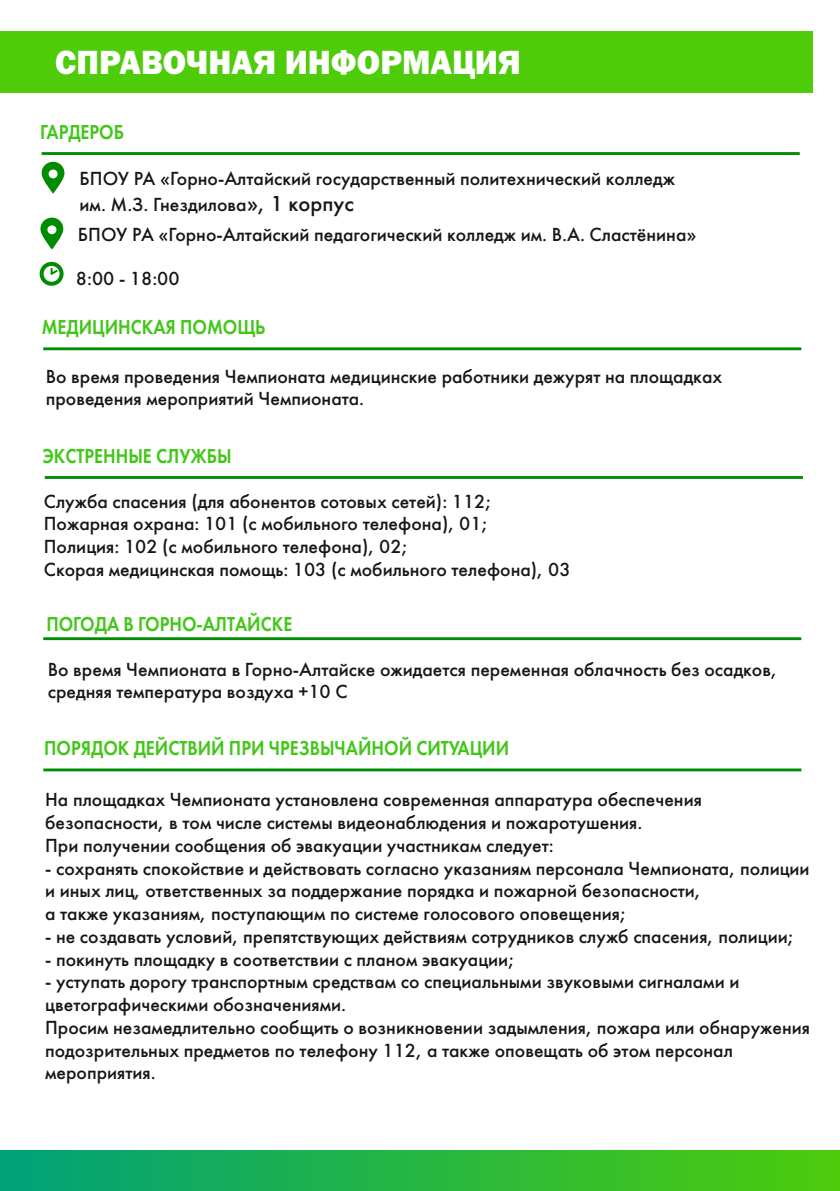
<style>
.page{position:relative;width:840px;height:1191px;background:#fff}
.page>*{position:absolute;margin:0;border:0;box-sizing:border-box;transform-origin:0 0}
.t1{font:800 34.8px "Franklin Gothic";color:#fff}
.t2{font:21px "Futura Demi C";color:#43c61a;scale:.87 1}
.t3{font:19.6px/22.8px "Futura Medium C";color:#151616}
.s1{font-size:22.4px}
</style>
<div class="page">
<hr style="left:42px;top:152px;width:757px;height:3px;background:#008c00">
<svg style="left:42px;top:162px;width:22px;height:32px"></svg>
<hr style="left:43px;top:347px;width:757px;height:3px;background:#008c00">
<hr style="left:45px;top:476px;width:757px;height:3px;background:#008c00">
<hr style="left:43px;top:637px;width:757px;height:3px;background:#008c00">
<svg style="left:40px;top:218px;width:23px;height:31px"></svg>
<svg style="left:40px;top:262px;width:24px;height:24px"></svg>
<hr style="left:43px;top:768px;width:758px;height:3px;background:#008c00">
<div style="left:0;top:1150px;width:839px;height:41px;background:linear-gradient(to right,#00a179,#4dcc0b)"></div>
<div style="left:0;top:31px;width:811px;height:61px;background:#4ecc0a"></div>
<h1 class="t1" style="left:55px;top:50px;width:467px">СПРАВОЧНАЯ ИНФОРМАЦИЯ</h1>
<p class="t2" style="left:40px;top:123px;width:98px">ГАРДЕРОБ</p>
<p class="t3" style="left:79px;top:168px;width:596px;line-height:25.4px">БПОУ РА «Горно-Алтайский государственный политехнический колледж им. М.З. Гнездилова<span class="s1">», 1 корпус</span></p>
<p class="t3" style="left:78px;top:224px;width:619px">БПОУ РА «Горно-Алтайский педагогический колледж им. В.А. Сластёнина»</p>
<p class="t3" style="left:76px;top:269px;width:105px">8:00 - 18:00</p>
<p class="t2" style="left:42px;top:318px;width:258px">МЕДИЦИНСКАЯ ПОМОЩЬ</p>
<p class="t3" style="left:46px;top:366px;width:677px">Во время проведения Чемпионата медицинские работники дежурят на площадках проведения мероприятий Чемпионата.</p>
<p class="t2" style="left:43px;top:447px;width:218px">ЭКСТРЕННЫЕ СЛУЖБЫ</p>
<p class="t3" style="left:44px;top:491px;width:528px">Служба спасения (для абонентов сотовых сетей): 112; Пожарная охрана: 101 (с мобильного телефона), 01;<br>Полиция: 102 (с мобильного телефона), 02;<br>Скорая медицинская помощь: 103 (с мобильного телефона), 03</p>
<p class="t2" style="left:46px;top:615px;width:284px">ПОГОДА В ГОРНО-АЛТАЙСКЕ</p>
<p class="t3" style="left:48px;top:659px;width:730px">Во время Чемпионата в Горно-Алтайске ожидается переменная облачность без осадков, средняя температура воздуха +10 С</p>
<p class="t2" style="left:44px;top:739px;width:535px">ПОРЯДОК ДЕЙСТВИЙ ПРИ ЧРЕЗВЫЧАЙНОЙ СИТУАЦИИ</p>
<p class="t3" style="left:45px;top:790px;width:658px">На площадках Чемпионата установлена современная аппаратура обеспечения безопасности, в том числе системы видеонаблюдения и пожаротушения.<br>При получении сообщения об эвакуации участникам следует:</p>
<p class="t3" style="left:45px;top:858px;width:765px">- сохранять спокойствие и действовать согласно указаниям персонала Чемпионата, полиции и иных лиц, ответственных за поддержание порядка и пожарной безопасности,<br>а также указаниям, поступающим по системе голосового оповещения;</p>
<p class="t3" style="left:45px;top:926px;width:750px">- не создавать условий, препятствующих действиям сотрудников служб спасения, полиции;</p>
<p class="t3" style="left:45px;top:949px;width:470px">- покинуть площадку в соответствии с планом эвакуации;</p>
<p class="t3" style="left:45px;top:972px;width:766px">- уступать дорогу транспортным средствам со специальными звуковыми сигналами и цветографическими обозначениями.<br>Просим незамедлительно сообщить о возникновении задымления, пожара или обнаружения подозрительных предметов по телефону 112, а также оповещать об этом персонал мероприятия.</p>
</div>
